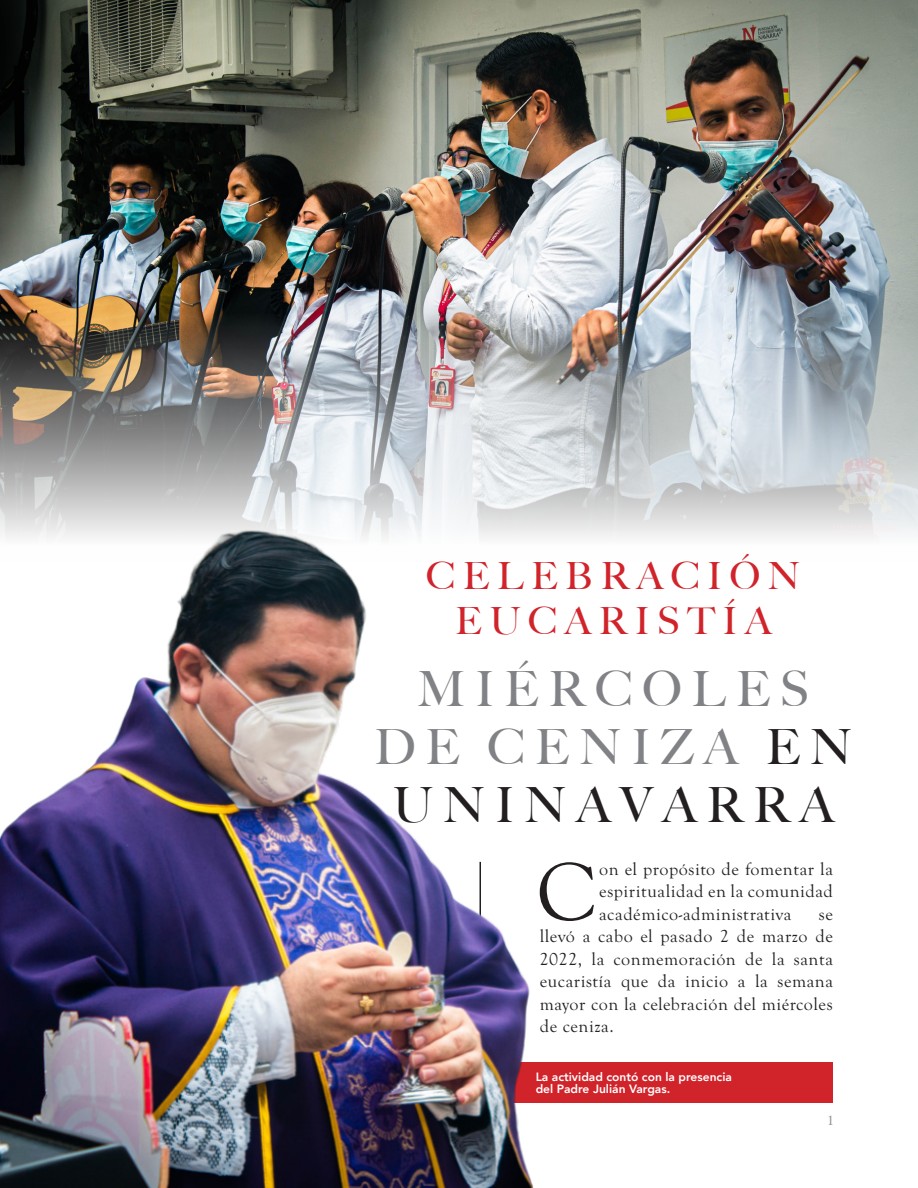
<style>
.page{position:relative;width:918px;height:1188px;background:#fff}
.page>*{position:absolute;margin:0;border:0;box-sizing:border-box;transform-origin:0 0}
.t1{font:84.9px "Goudy Old Sty";color:#231f20}
.t2{font:500 48.6px/58.3px "Big Caslon";letter-spacing:.2em;color:#808285;text-align:center}
.t3{font:500 37.5px/45px "Big Caslon";letter-spacing:.2em;color:#d1232a;text-align:center}
.t4{font:18px/22.5px "Goudy Old Sty";letter-spacing:.03em;color:#231f20;text-align:justify}
.t5{font:13.5px "Goudy Catalogue BT";color:#939598}
.t6{font:800 12px/12px "Avenir";color:#fff}
.s1{color:#231f20}
</style>
<div class="page">
<div style="left:395px;top:1062px;width:438px;height:41px;background:#d1232a"></div>
<img style="left:0;top:0;width:918px;height:538px">
<img style="left:0;top:521px;width:540px;height:667px">
<p class="t3" style="left:426px;top:552px;width:376px">CELEBRACIÓN<br>EUCARISTÍA</p>
<p class="t2" style="left:374px;top:657px;width:480px">MIÉRCOLES<br>DE CENIZA <span class="s1">EN<br>UNINAVARRA</span></p>
<p class="t1" style="left:536px;top:846px;width:62px">C</p>
<p class="t4" style="left:599px;top:858px;width:235px">on el propósito de fomentar la espiritualidad en la comunidad académico-administrativa</p>
<p class="t4" style="left:540px;top:903px;width:295px;text-indent:279px">se llevó a cabo el pasado 2 de marzo de 2022, la conmemoración de la santa eucaristía que da inicio a la semana mayor con la celebración del miércoles de ceniza.</p>
<p class="t6" style="left:536px;top:1071px;width:198px">La actividad contó con la presencia del Padre Julián Vargas.</p>
<p class="t5" style="left:828px;top:1112px;width:6px">1</p>
</div>
